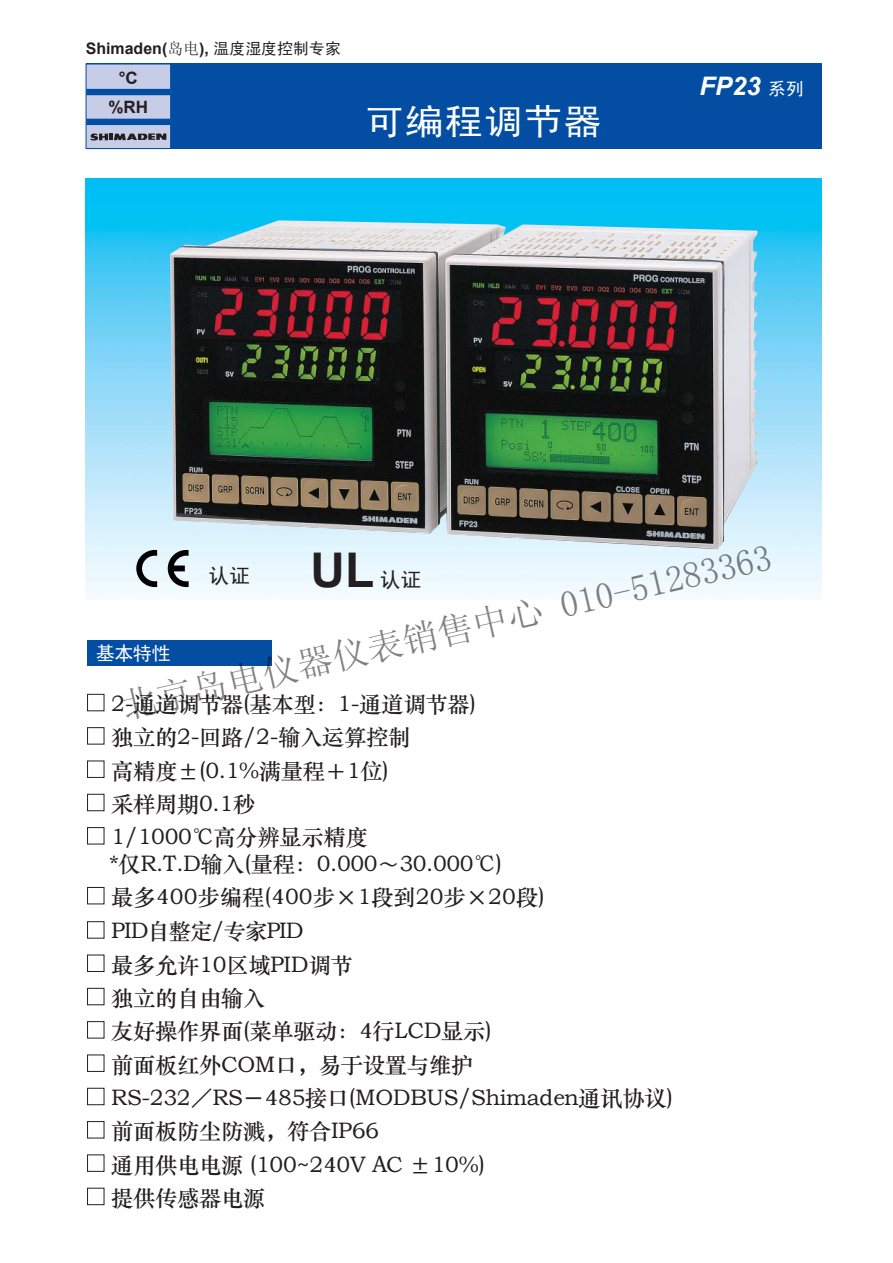
<style>
.page{position:relative;width:893px;height:1263px;background:#fff}
.page>*{position:absolute;margin:0;border:0;box-sizing:border-box;transform-origin:0 0}
.t1{font:700 47.85px "Arial";color:#231f20}
.t2{font:36px "Sim Sun";color:rgb(0 0 0/.5)}
.t3{font:36px "Sim Hei";color:#fff;scale:1.1 1}
.t4{font:italic 700 25.5px "Arial";color:#fff}
.t5{font:22.35px/33.5px "ST Zhongsong";letter-spacing:-.015em;color:#231f20}
.t6{font:21px "Sim Hei";color:#231f20}
.t7{font:19.2px "Sim Hei";color:#fff}
.t8{font:700 16.95px/29.7px "Arial";color:#231f20;text-align:center}
.t9{font:700 15.9px "Arial";color:#231f20}
.s1{font-family:"Sim Sun";font-weight:400}
.s2{font-family:"Sim Hei";font-weight:400}
.s3{font-family:"Sim Hei";font-weight:400;font-style:normal;font-size:18px}
</style>
<div class="page">
<div style="left:86px;top:64px;width:735px;height:85px;background:#034ea2"></div>
<div style="left:86px;top:64px;width:84px;height:84px;background:#c7cce7"></div>
<div style="left:86px;top:89px;width:84px;height:6px;background:#034ea2"></div>
<div style="left:86px;top:119px;width:84px;height:6px;background:#034ea2"></div>
<svg style="left:90px;top:133px;width:76px;height:8px"></svg>
<div style="left:86px;top:64px;width:85px;height:85px;border:1px solid #034ea2"></div>
<img style="left:85px;top:179px;width:736px;height:415px">
<img style="left:170px;top:220px;width:587px;height:329px">
<div style="left:87px;top:1188px;width:17px;height:17px;border:1px solid #231f20"></div>
<div style="left:87px;top:1155px;width:17px;height:17px;border:1px solid #231f20"></div>
<div style="left:87px;top:1121px;width:17px;height:17px;border:1px solid #231f20"></div>
<div style="left:87px;top:1088px;width:17px;height:17px;border:1px solid #231f20"></div>
<div style="left:87px;top:1055px;width:17px;height:17px;border:1px solid #231f20"></div>
<div style="left:87px;top:1021px;width:17px;height:17px;border:1px solid #231f20"></div>
<div style="left:87px;top:988px;width:17px;height:17px;border:1px solid #231f20"></div>
<div style="left:87px;top:955px;width:17px;height:17px;border:1px solid #231f20"></div>
<div style="left:87px;top:921px;width:17px;height:17px;border:1px solid #231f20"></div>
<div style="left:87px;top:887px;width:17px;height:17px;border:1px solid #231f20"></div>
<div style="left:87px;top:827px;width:17px;height:17px;border:1px solid #231f20"></div>
<div style="left:87px;top:794px;width:17px;height:17px;border:1px solid #231f20"></div>
<div style="left:87px;top:761px;width:17px;height:17px;border:1px solid #231f20"></div>
<div style="left:87px;top:727px;width:17px;height:17px;border:1px solid #231f20"></div>
<div style="left:87px;top:694px;width:17px;height:17px;border:1px solid #231f20"></div>
<div style="left:87px;top:640px;width:184px;height:25px;background:#034ea2"></div>
<svg style="left:136px;top:550px;width:21px;height:37px"></svg>
<svg style="left:168px;top:550px;width:21px;height:37px"></svg>
<p class="t9" style="left:86px;top:38px;width:257px">Shimaden(<span class="s1">岛电</span>), <span class="s2">温度湿度控制专家</span></p>
<p class="t8" style="left:108px;top:63px;width:41px">°C %RH</p>
<h2 class="t3" style="left:365px;top:103px;width:217px">可编程调节器</h2>
<p class="t4" style="left:699px;top:70px;width:106px">FP23 <span class="s3">系列</span></p>
<h2 class="t2" style="left:118px;top:689px;width:667px;rotate:-13deg">北京岛电仪器仪表销售中心 010-51283363</h2>
<h1 class="t1" style="left:310px;top:539px;width:65px">UL</h1>
<p class="t6" style="left:208px;top:565px;width:43px">认证</p>
<p class="t6" style="left:379px;top:570px;width:43px">认证</p>
<p class="t7" style="left:96px;top:643px;width:76px">基本特性</p>
<p class="t5" style="left:111px;top:687px;width:366px">2-通道调节器(基本型：1-通道调节器)独立的2-回路/2-输入运算控制<br>高精度±(0.1%满量程＋1位)<br>采样周期0.1秒<br>1/1000℃高分辨显示精度</p>
<p class="t5" style="left:109px;top:846px;width:565px">*仅R.T.D输入(量程：0.000～30.000℃)<br>最多400步编程(400步×1段到20步×20段)<br>PID自整定/专家PID<br>最多允许10区域PID调节<br>独立的自由输入<br>友好操作界面(菜单驱动：4行LCD显示)<br>前面板红外COM口，易于设置与维护<br>RS-232／RS－485接口(MODBUS/Shimaden通讯协议)前面板防尘防溅，符合IP66<br>通用供电电源 (100~240V AC ±10%)<br>提供传感器电源</p>
</div>
